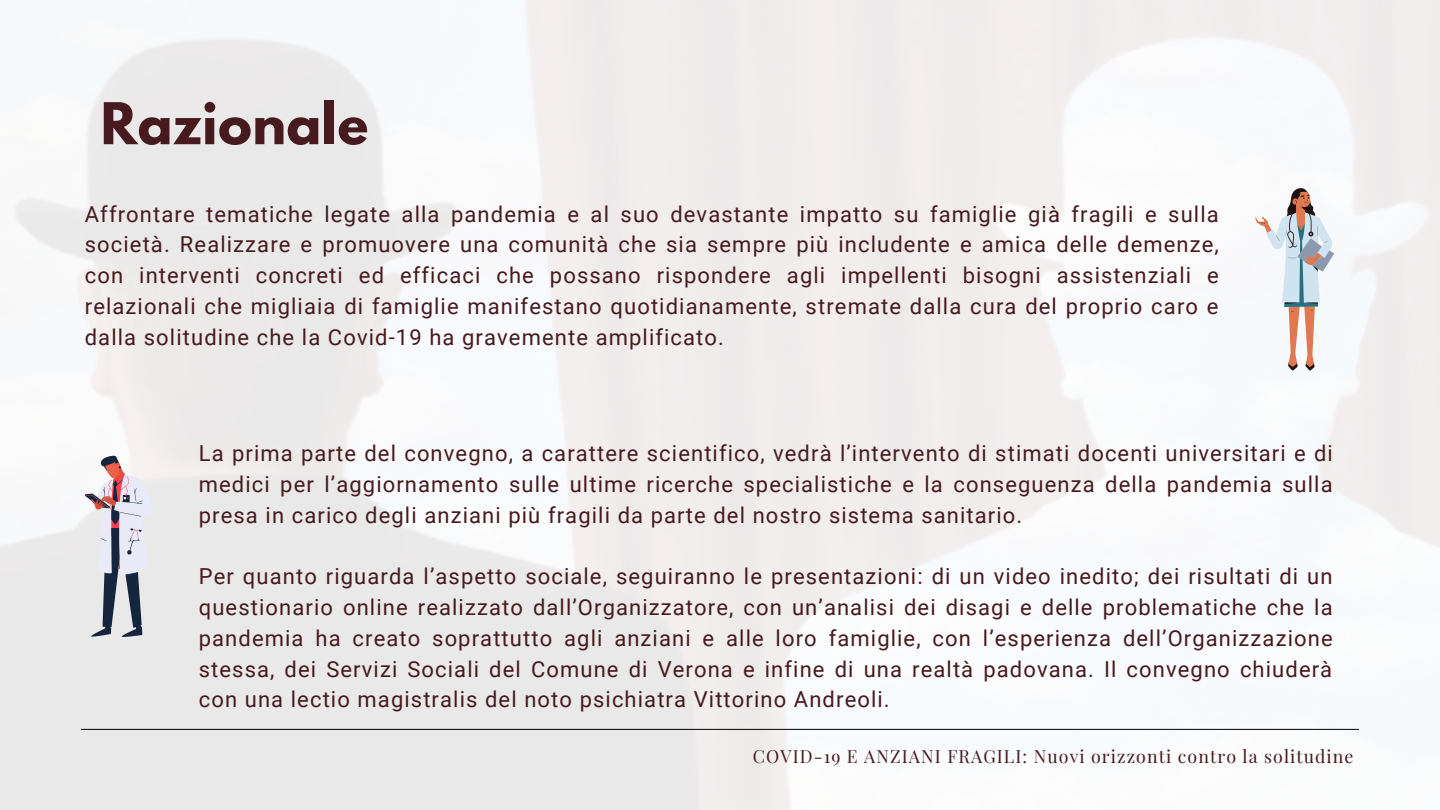
<style>
.page{position:relative;width:1440px;height:810px;background:#fff}
.page>*{position:absolute;margin:0;border:0;box-sizing:border-box;transform-origin:0 0}
.t1{font:700 51px "League Spartan";letter-spacing:.01em;color:#461a1e}
.t2{font:22px/30.8px "Roboto";letter-spacing:.05em;color:#461a1e;text-align:justify}
.t3{font:17.8px "Playfair Display";letter-spacing:.06em;color:#461a1e}
</style>
<div class="page">
<svg style="left:85px;top:454px;width:68px;height:183px;background:#c5c0c8"></svg>
<hr style="left:81px;top:729px;width:1278px;height:1px;background:#000">
<svg style="left:1255px;top:186px;width:79px;height:185px"></svg>
<h1 class="t1" style="left:101px;top:98px;width:269px">Razionale</h1>
<p class="t2" style="left:85px;top:199px;width:1136px">Affrontare tematiche legate alla pandemia e al suo devastante impatto su famiglie già fragili e sulla società. Realizzare e promuovere una comunità che sia sempre più includente e amica delle demenze, con interventi concreti ed efficaci che possano rispondere agli impellenti bisogni assistenziali e relazionali che migliaia di famiglie manifestano quotidianamente, stremate dalla cura del proprio caro e dalla solitudine che la Covid-19 ha gravemente amplificato.</p>
<p class="t2" style="left:199px;top:439px;width:1136px">La prima parte del convegno, a carattere scientifico, vedrà l’intervento di stimati docenti universitari e di medici per l’aggiornamento sulle ultime ricerche specialistiche e la conseguenza della pandemia sulla presa in carico degli anziani più fragili da parte del nostro sistema sanitario.</p>
<p class="t2" style="left:199px;top:562px;width:1135px">Per quanto riguarda l’aspetto sociale, seguiranno le presentazioni: di un video inedito; dei risultati di un questionario online realizzato dall’Organizzatore, con un’analisi dei disagi e delle problematiche che la pandemia ha creato soprattutto agli anziani e alle loro famiglie, con l’esperienza dell’Organizzazione stessa, dei Servizi Sociali del Comune di Verona e infine di una realtà padovana. Il convegno chiuderà con una lectio magistralis del noto psichiatra Vittorino Andreoli.</p>
<p class="t3" style="left:753px;top:744px;width:602px">COVID-19 E ANZIANI FRAGILI: Nuovi orizzonti contro la solitudine</p>
</div>
